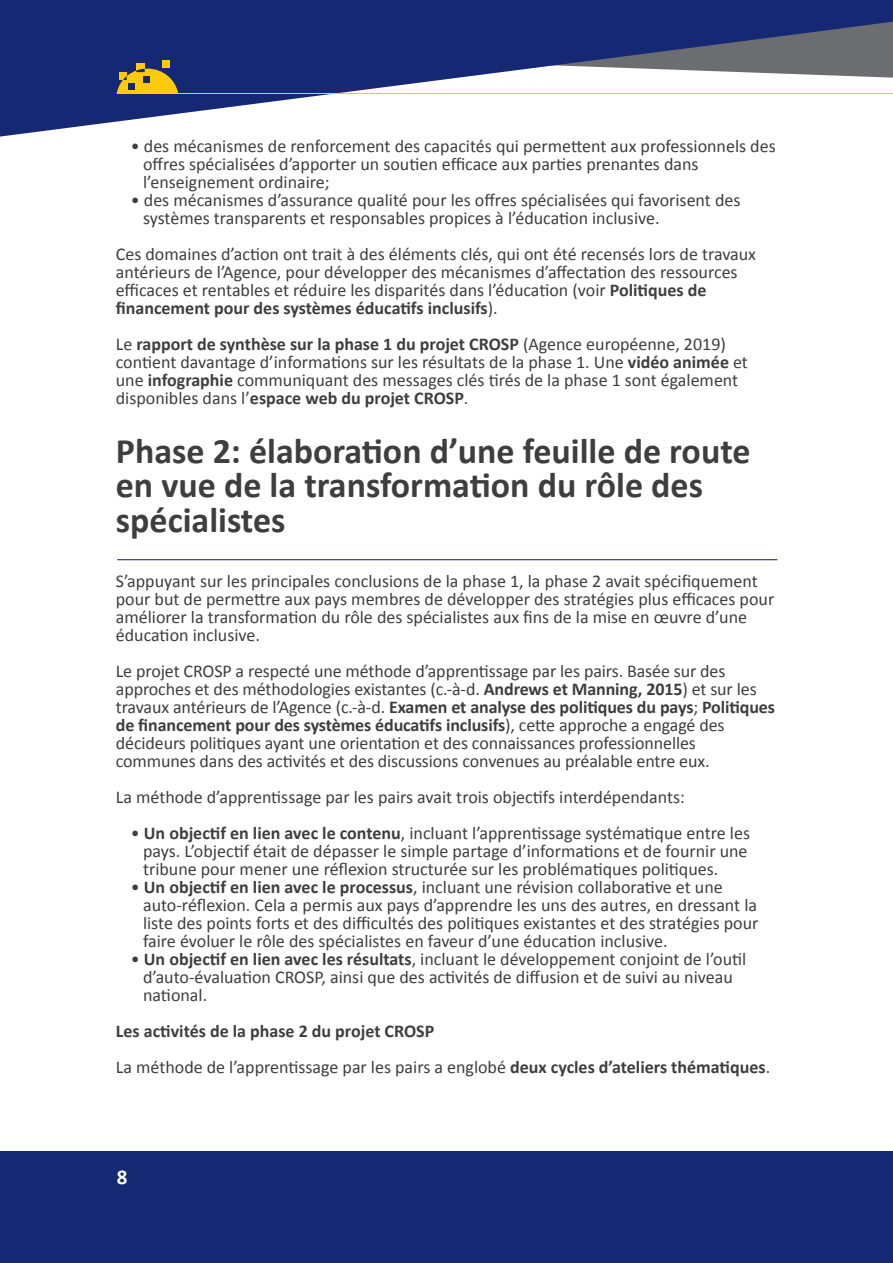
<style>
.page{position:relative;width:893px;height:1263px;background:#fff}
.page>*{position:absolute;margin:0;border:0;box-sizing:border-box;transform-origin:0 0}
.t1{font:700 36px/34.5px "Calibri";color:#3e3e3f}
.t2{font:700 21px "Calibri";color:#fff}
.t3{font:18px/18px "Calibri";color:#3e3e3f}
.t4{font:700 18px/36px "Calibri";color:#3e3e3f}
.s1{font-weight:700}
.s2{font-weight:400}
</style>
<div class="page">
<hr style="left:117px;top:559px;width:660px;height:1px;background:#152874">
<svg style="left:0;top:0;width:893px;height:137px;fill:#152874"></svg>
<hr style="left:117px;top:93px;width:776px;height:1px;background:#feca0a">
<div style="left:162px;top:61px;width:8px;height:7px;background:#feca0a"></div>
<div style="left:136px;top:64px;width:9px;height:8px;background:#feca0a"></div>
<svg style="left:117px;top:69px;width:61px;height:24px"></svg>
<div style="left:0;top:1152px;width:893px;height:111px;background:#152874"></div>
<p class="t3" style="left:143px;top:136px;width:634px;text-indent:-12px">• des mécanismes de renforcement des capacités qui permettent aux professionnels des offres spécialisées d’apporter un soutien efficace aux parties prenantes dans l’enseignement ordinaire;</p>
<p class="t3" style="left:143px;top:190px;width:599px;text-indent:-12px">• des mécanismes d’assurance qualité pour les offres spécialisées qui favorisent des systèmes transparents et responsables propices à l’éducation inclusive.</p>
<p class="t3" style="left:116px;top:244px;width:642px">Ces domaines d’action ont trait à des éléments clés, qui ont été recensés lors de travaux antérieurs de l’Agence, pour développer des mécanismes d’affectation des ressources efficaces et rentables et réduire les disparités dans l’éducation (voir <span class="s1">Politiques de financement pour des systèmes éducatifs inclusifs</span>).</p>
<p class="t3" style="left:116px;top:334px;width:634px">Le <span class="s1">rapport de synthèse sur la phase 1 du projet CROSP</span> (Agence européenne, 2019) contient davantage d’informations sur les résultats de la phase 1. Une <span class="s1">vidéo animée</span> et une <span class="s1">infographie</span> communiquant des messages clés tirés de la phase 1 sont également disponibles dans l’<span class="s1">espace web du projet CROSP</span>.</p>
<h1 class="t1" style="left:116px;top:432px;width:636px">Phase 2: élaboration d’une feuille de route en vue de la transformation du rôle des spécialistes</h1>
<p class="t3" style="left:116px;top:571px;width:660px">S’appuyant sur les principales conclusions de la phase 1, la phase 2 avait spécifiquement pour but de permettre aux pays membres de développer des stratégies plus efficaces pour améliorer la transformation du rôle des spécialistes aux fins de la mise en œuvre d’une éducation inclusive.</p>
<p class="t3" style="left:116px;top:661px;width:661px">Le projet CROSP a respecté une méthode d’apprentissage par les pairs. Basée sur des approches et des méthodologies existantes (c.-à-d. <span class="s1">Andrews et Manning, 2015</span>) et sur les travaux antérieurs de l’Agence (c.-à-d. <span class="s1">Examen et analyse des politiques du pays</span>; <span class="s1">Politiques de financement pour des systèmes éducatifs inclusifs</span>), cette approche a engagé des décideurs politiques ayant une orientation et des connaissances professionnelles communes dans des activités et des discussions convenues au préalable entre eux.</p>
<p class="t3" style="left:116px;top:787px;width:571px">La méthode d’apprentissage par les pairs avait trois objectifs interdépendants:</p>
<p class="t3" style="left:143px;top:823px;width:608px;text-indent:-12px">• <span class="s1">Un objectif en lien avec le contenu</span>, incluant l’apprentissage systématique entre les pays. L’objectif était de dépasser le simple partage d’informations et de fournir une tribune pour mener une réflexion structurée sur les problématiques politiques.</p>
<p class="t3" style="left:143px;top:877px;width:617px;text-indent:-12px">• <span class="s1">Un objectif en lien avec le processus</span>, incluant une révision collaborative et une auto-réflexion. Cela a permis aux pays d’apprendre les uns des autres, en dressant la liste des points forts et des difficultés des politiques existantes et des stratégies pour faire évoluer le rôle des spécialistes en faveur d’une éducation inclusive.</p>
<p class="t3" style="left:143px;top:949px;width:605px;text-indent:-12px">• <span class="s1">Un objectif en lien avec les résultats</span>, incluant le développement conjoint de l’outil d’auto-évaluation CROSP, ainsi que des activités de diffusion et de suivi au niveau national.</p>
<p class="t4" style="left:116px;top:1012px;width:656px">Les activités de la phase 2 du projet CROSP<br><span class="s2">La méthode de l’apprentissage par les pairs a englobé</span> deux cycles d’ateliers thématiques<span class="s2">.</span></p>
<p class="t2" style="left:117px;top:1164px;width:12px">8</p>
</div>
